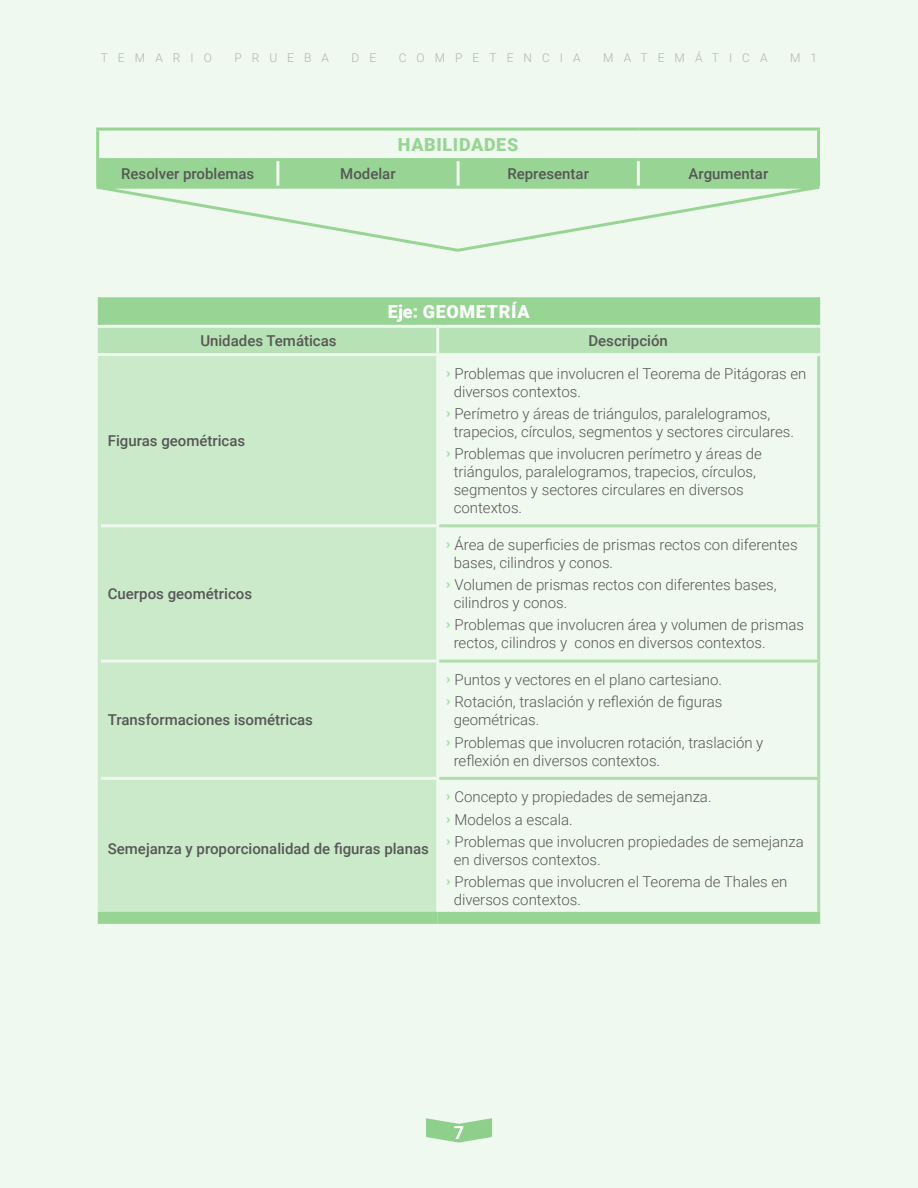
<style>
.page{position:relative;width:918px;height:1188px;background:#eff9ef}
.page>*{position:absolute;margin:0;border:0;box-sizing:border-box;transform-origin:0 0}
.t1{font:900 18px "Roboto";letter-spacing:.035em;color:#fff}
.t2{font:900 18px "Roboto";letter-spacing:.035em;color:#98d595}
.t3{font:700 18px "Roboto";color:#fff}
.t4{font:300 15px/18px "Roboto";color:#575756}
.t5{font:500 15px "Roboto";color:#575756}
.t6{font:300 12px "Roboto";letter-spacing:.835em;color:#b3b2b2}
.s1{font-family:"Strawford";font-weight:700;color:#adddaa}
</style>
<div class="page">
<svg style="left:426px;top:1118px;width:66px;height:25px"></svg>
<div style="left:99px;top:161px;width:718px;height:23px;background:#98d595"></div>
<hr style="left:276px;top:161px;width:3px;height:25px;background:#eff9ef">
<hr style="left:457px;top:161px;width:3px;height:25px;background:#eff9ef">
<hr style="left:637px;top:161px;width:3px;height:25px;background:#eff9ef">
<hr style="left:96px;top:128px;width:182px;height:3px;background:#98d595">
<hr style="left:96px;top:131px;width:3px;height:27px;background:#98d595">
<hr style="left:278px;top:128px;width:180px;height:3px;background:#98d595">
<hr style="left:458px;top:128px;width:180px;height:3px;background:#98d595">
<hr style="left:638px;top:128px;width:182px;height:3px;background:#98d595">
<hr style="left:817px;top:131px;width:3px;height:27px;background:#98d595">
<hr style="left:817px;top:161px;width:3px;height:25px;background:#98d595">
<hr style="left:96px;top:158px;width:182px;height:3px;background:#98d595">
<hr style="left:278px;top:158px;width:180px;height:3px;background:#98d595">
<hr style="left:458px;top:158px;width:180px;height:3px;background:#98d595">
<hr style="left:638px;top:158px;width:182px;height:3px;background:#98d595">
<hr style="left:96px;top:161px;width:3px;height:25px;background:#98d595">
<div style="left:99px;top:296px;width:720px;height:30px;background:#98d595"></div>
<div style="left:101px;top:328px;width:716px;height:25px;background:#b7e2b5"></div>
<div style="left:101px;top:356px;width:335px;height:556px;background:#cbeaca"></div>
<svg style="left:439px;top:527px;width:378px;height:385px"></svg>
<hr style="left:98px;top:294px;width:340px;height:3px;background:#eff9ef">
<hr style="left:438px;top:294px;width:382px;height:3px;background:#eff9ef">
<hr style="left:98px;top:325px;width:340px;height:3px;background:#eff9ef">
<hr style="left:438px;top:325px;width:382px;height:3px;background:#eff9ef">
<hr style="left:436px;top:328px;width:3px;height:25px;background:#eff9ef">
<hr style="left:101px;top:524px;width:338px;height:3px;background:#eff9ef">
<hr style="left:101px;top:660px;width:338px;height:3px;background:#eff9ef">
<hr style="left:101px;top:777px;width:338px;height:3px;background:#eff9ef">
<hr style="left:817px;top:356px;width:3px;height:168px;background:#afdeac">
<hr style="left:439px;top:524px;width:381px;height:3px;background:#afdeac">
<hr style="left:817px;top:527px;width:3px;height:133px;background:#afdeac">
<hr style="left:439px;top:660px;width:381px;height:3px;background:#afdeac">
<hr style="left:817px;top:663px;width:3px;height:114px;background:#afdeac">
<hr style="left:439px;top:777px;width:381px;height:3px;background:#afdeac">
<hr style="left:817px;top:780px;width:3px;height:132px;background:#afdeac">
<hr style="left:817px;top:297px;width:3px;height:28px;background:#98d595">
<div style="left:98px;top:912px;width:340px;height:12px;background:#98d595"></div>
<div style="left:438px;top:912px;width:382px;height:12px;background:#98d595"></div>
<hr style="left:98px;top:356px;width:3px;height:170px;background:#cbeaca">
<hr style="left:98px;top:526px;width:3px;height:135px;background:#cbeaca">
<hr style="left:98px;top:661px;width:3px;height:117px;background:#cbeaca">
<hr style="left:98px;top:778px;width:3px;height:134px;background:#cbeaca">
<hr style="left:98px;top:328px;width:3px;height:25px;background:#b7e2b5">
<hr style="left:98px;top:297px;width:3px;height:28px;background:#98d595">
<hr style="left:817px;top:328px;width:3px;height:25px;background:#b7e2b5">
<svg style="left:96px;top:184px;width:724px;height:68px"></svg>
<p class="t6" style="left:101px;top:49px;width:113px">TEMARIO</p>
<p class="t6" style="left:234px;top:49px;width:96px">PRUEBA</p>
<p class="t6" style="left:352px;top:49px;width:26px">D E</p>
<p class="t6" style="left:399px;top:49px;width:183px">COMPETENCIA</p>
<p class="t6" style="left:603px;top:49px;width:166px">MATEMÁTICA</p>
<p class="t6" style="left:790px;top:49px;width:29px">M 1</p>
<p class="t2" style="left:398px;top:132px;width:122px">HABILIDADES</p>
<p class="t5" style="left:121px;top:163px;width:135px">Resolver problemas</p>
<p class="t5" style="left:340px;top:163px;width:57px">Modelar</p>
<p class="t5" style="left:507px;top:163px;width:83px">Representar</p>
<p class="t5" style="left:689px;top:163px;width:81px">Argumentar</p>
<p class="t1" style="left:388px;top:299px;width:143px">Eje: GEOMETRÍA</p>
<p class="t5" style="left:200px;top:330px;width:138px">Unidades Temáticas</p>
<p class="t5" style="left:588px;top:330px;width:81px">Descripción</p>
<p class="t5" style="left:108px;top:430px;width:139px">Figuras geométricas</p>
<p class="t5" style="left:108px;top:583px;width:146px">Cuerpos geométricos</p>
<p class="t5" style="left:108px;top:709px;width:207px">Transformaciones isométricas</p>
<p class="t5" style="left:108px;top:838px;width:323px">Semejanza y proporcionalidad de figuras planas</p>
<p class="t4" style="left:454px;top:364px;width:354px;text-indent:-8px"><span class="s1">›</span> Problemas que involucren el Teorema de Pitágoras en diversos contextos.</p>
<p class="t4" style="left:454px;top:404px;width:342px;text-indent:-8px"><span class="s1">›</span> Perímetro y áreas de triángulos, paralelogramos, trapecios, círculos, segmentos y sectores circulares.</p>
<p class="t4" style="left:454px;top:444px;width:310px;text-indent:-8px"><span class="s1">›</span> Problemas que involucren perímetro y áreas de triángulos, paralelogramos, trapecios, círculos, segmentos y sectores circulares en diversos contextos.</p>
<p class="t4" style="left:454px;top:535px;width:345px;text-indent:-8px"><span class="s1">›</span> Área de superficies de prismas rectos con diferentes bases, cilindros y conos.</p>
<p class="t4" style="left:454px;top:575px;width:324px;text-indent:-8px"><span class="s1">›</span> Volumen de prismas rectos con diferentes bases, cilindros y conos.</p>
<p class="t4" style="left:454px;top:615px;width:352px;text-indent:-8px"><span class="s1">›</span> Problemas que involucren área y volumen de prismas rectos, cilindros y conos en diversos contextos.</p>
<p class="t4" style="left:446px;top:668px;width:278px;line-height:22.2px"><span class="s1">›</span> Puntos y vectores en el plano cartesiano. <span class="s1">›</span> Rotación, traslación y reflexión de figuras</p>
<p class="t4" style="left:446px;top:708px;width:319px;line-height:22.2px;text-indent:8px">geométricas.<br><span class="s1">›</span> Problemas que involucren rotación, traslación y</p>
<p class="t4" style="left:454px;top:751px;width:208px">reflexión en diversos contextos.</p>
<p class="t4" style="left:446px;top:785px;width:359px;line-height:22.2px"><span class="s1">›</span> Concepto y propiedades de semejanza.<br><span class="s1">›</span> Modelos a escala.<br><span class="s1">›</span> Problemas que involucren propiedades de semejanza</p>
<p class="t4" style="left:446px;top:848px;width:343px;line-height:22.2px;text-indent:8px">en diversos contextos.<br><span class="s1">›</span> Problemas que involucren el Teorema de Thales en</p>
<p class="t4" style="left:454px;top:890px;width:129px">diversos contextos.</p>
<p class="t3" style="left:454px;top:1120px;width:12px">7</p>
</div>
